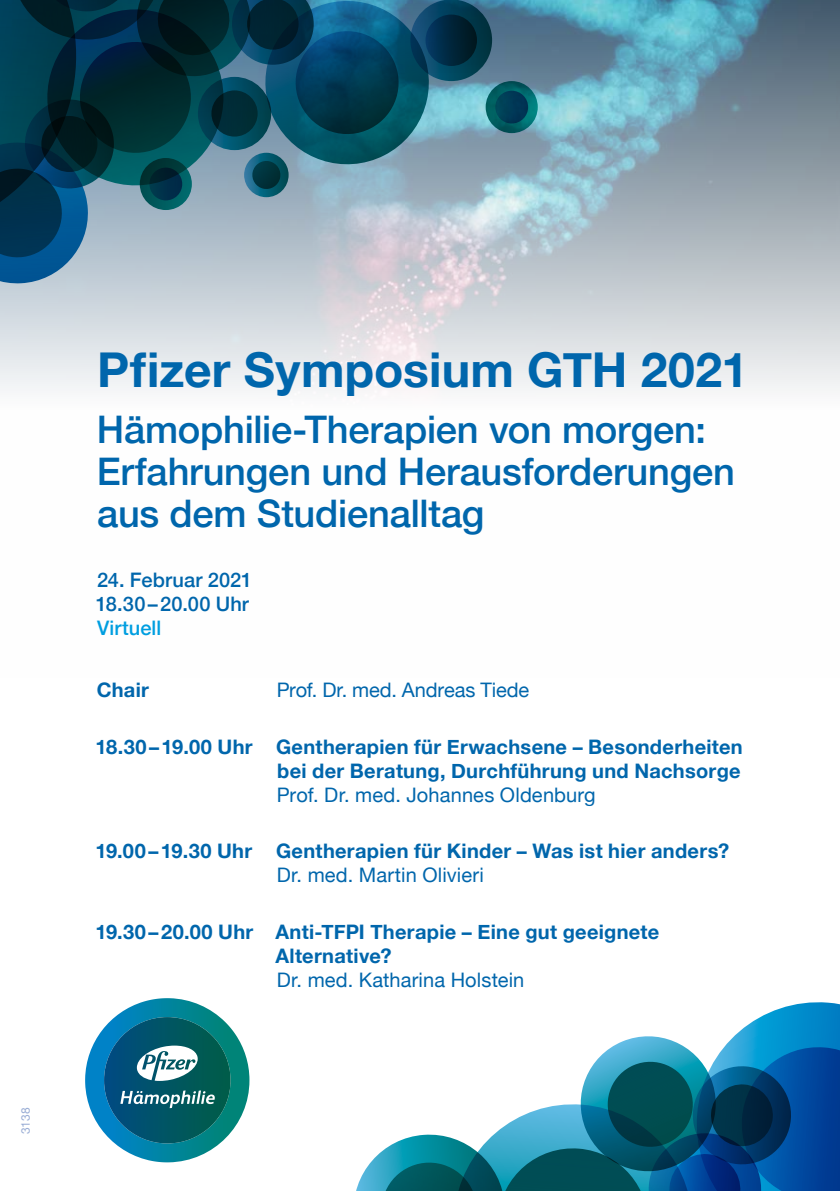
<style>
.page{position:relative;width:840px;height:1191px;background:#fff}
.page>*{position:absolute;margin:0;border:0;box-sizing:border-box;transform-origin:0 0}
.t1{font:700 48px "Helvetica Neue";letter-spacing:.005em;color:#0066ac}
.t2{font:500 38px/42px "Helvetica Neue";letter-spacing:-.005em;color:#0066ac}
.t3{font:700 20px/24px "Helvetica Neue";letter-spacing:.015em;color:#0066ac;text-align:right}
.t4{font:20px "Helvetica Neue";letter-spacing:.005em;color:#0066ac}
.t5{font:500 20px/24px "Helvetica Neue";letter-spacing:.005em;color:#0066ac}
.t6{font:500 20px "Helvetica Neue";letter-spacing:.005em;color:#009ee0}
.t7{font:12px "Helvetica Neue";color:#99add5}
</style>
<div class="page">
<img style="left:0;top:0;width:839px;height:391px">
<svg style="left:485px;top:81px;width:52px;height:52px"></svg>
<svg style="left:495px;top:91px;width:33px;height:32px"></svg>
<svg style="left:0;top:0;width:440px;height:285px;background:#3f6a7c"></svg>
<div style="left:247px;top:0;width:51px;height:50px;background:#002331;border-radius:50%"></div>
<svg style="left:410px;top:0;width:82px;height:81px;background:#053f59"></svg>
<div style="left:425px;top:15px;width:51px;height:51px;background:linear-gradient(to right,#043b66,#001519);border-radius:50%"></div>
<svg style="left:356px;top:1002px;width:483px;height:189px"></svg>
<svg style="left:85px;top:998px;width:164px;height:164px;background:#0284b1"></svg>
<img style="left:104px;top:1017px;width:126px;height:126px">
<svg style="left:120px;top:998px;width:129px;height:117px"></svg>
<p class="t7" style="left:17px;top:1134px;width:28px;rotate:-90deg">3138</p>
<h1 class="t1" style="left:97px;top:332px;width:652px">Pfizer Symposium GTH 2021</h1>
<h2 class="t2" style="left:97px;top:406px;width:639px">Hämophilie-Therapien von morgen:<br>Erfahrungen und Herausforderungen aus dem Studienalltag</h2>
<p class="t5" style="left:96px;top:566px;width:158px">24. Februar 2021<br>18.30–20.00 Uhr</p>
<p class="t6" style="left:97px;top:611px;width:66px">Virtuell</p>
<p class="t3" style="left:97px;top:679px;width:54px">Chair</p>
<p class="t4" style="left:276px;top:675px;width:254px">Prof. Dr. med. Andreas Tiede</p>
<p class="t3" style="left:95px;top:735px;width:648px">18.30–19.00 Uhr Gentherapien für Erwachsene – Besonderheiten bei der Beratung, Durchführung und Nachsorge</p>
<p class="t4" style="left:276px;top:780px;width:320px">Prof. Dr. med. Johannes Oldenburg</p>
<p class="t3" style="left:95px;top:839px;width:635px">19.00–19.30 Uhr Gentherapien für Kinder – Was ist hier anders?</p>
<p class="t4" style="left:276px;top:860px;width:208px">Dr. med. Martin Olivieri</p>
<p class="t3" style="left:275px;top:920px;width:385px;text-align:left;text-indent:-180px">19.30–20.00 Uhr Anti-TFPI Therapie – Eine gut geeignete<br>Alternative?</p>
<p class="t4" style="left:276px;top:965px;width:249px">Dr. med. Katharina Holstein</p>
</div>
